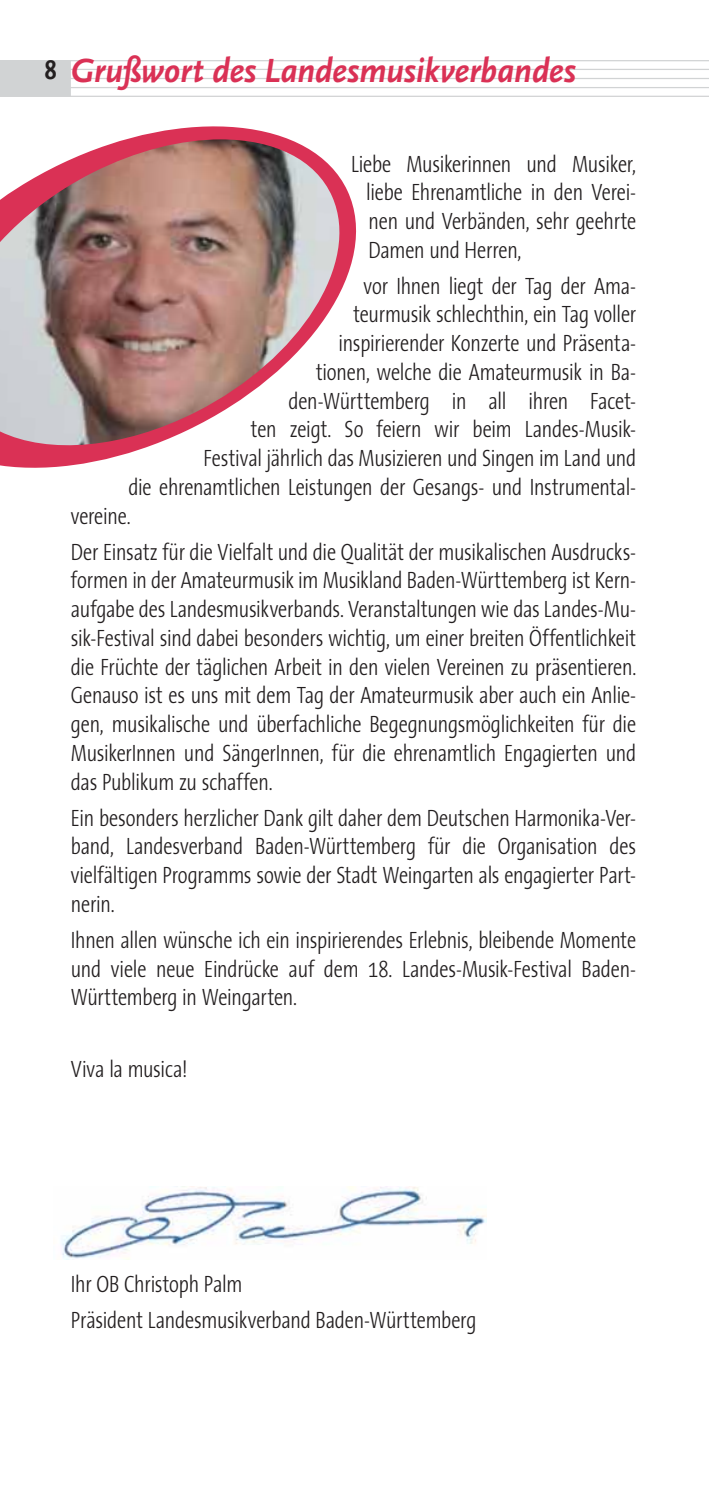
<style>
.page{position:relative;width:709px;height:1489px;background:#fff}
.page>*{position:absolute;margin:0;border:0;box-sizing:border-box;transform-origin:0 0}
.t1{font:italic 700 35px "Scala Sans";letter-spacing:-.01em;color:#da3155;scale:.95 1}
.t2{font:700 27.5px "The Sans Condensed";color:#231f20;scale:.95 1}
.t3{font:300 23.75px/28.8px "The Sans Condensed";letter-spacing:-.015em;color:#231f20;text-align:justify;scale:.95 1}
</style>
<div class="page">
<hr style="left:0;top:60px;width:709px;height:1px;background:#d1d3d4">
<hr style="left:0;top:69px;width:709px;height:1px;background:#d1d3d4">
<hr style="left:0;top:78px;width:709px;height:1px;background:#d1d3d4">
<hr style="left:0;top:87px;width:709px;height:1px;background:#d1d3d4">
<hr style="left:0;top:96px;width:709px;height:1px;background:#d1d3d4">
<div style="left:0;top:61px;width:71px;height:35px;background:#d1d3d4"></div>
<svg style="left:0;top:126px;width:357px;height:342px"></svg>
<img style="left:0;top:139px;width:345px;height:315px">
<img style="left:61px;top:1186px;width:425px;height:73px">
<p class="t2" style="left:45px;top:59px;width:14px">8</p>
<h1 class="t1" style="left:71px;top:57px;width:533px">Grußwort des Landesmusikverbandes</h1>
<p class="t3" style="left:366px;top:151px;width:286px;text-indent:-15px">Liebe Musikerinnen und Musiker, liebe Ehrenamtliche in den Verei&shy;nen und Verbänden, sehr geehrte Damen und Herren,</p>
<p class="t3" style="left:363px;top:274px;width:288px">vor Ihnen liegt der Tag der Ama-</p>
<p class="t3" style="left:353px;top:302px;width:299px">teurmusik schlechthin, ein Tag voller</p>
<p class="t3" style="left:338px;top:331px;width:315px">inspirierender Konzerte und Präsenta-</p>
<p class="t3" style="left:316px;top:360px;width:338px">tionen, welche die Amateurmusik in Ba-</p>
<p class="t3" style="left:288px;top:389px;width:367px">den-Württemberg in all ihren Facet-</p>
<p class="t3" style="left:251px;top:417px;width:407px">ten zeigt. So feiern wir beim Landes-Musik-</p>
<p class="t3" style="left:203px;top:446px;width:457px">Festival jährlich das Musizieren und Singen im Land und</p>
<p class="t3" style="left:128px;top:475px;width:536px">die ehrenamtlichen Leistungen der Gesangs- und Instrumental-</p>
<p class="t3" style="left:71px;top:504px;width:64px">vereine.</p>
<p class="t3" style="left:71px;top:539px;width:596px">Der Einsatz für die Vielfalt und die Qualität der musikalischen Ausdrucks&shy;formen in der Amateurmusik im Musikland Baden-Württemberg ist Kern&shy;aufgabe des Landesmusikverbands. Veranstaltungen wie das Landes-Mu&shy;sik-Festival sind dabei besonders wichtig, um einer breiten Öffentlichkeit die Früchte der täglichen Arbeit in den vielen Vereinen zu präsentieren.<br>Genauso ist es uns mit dem Tag der Amateurmusik aber auch ein Anlie&shy;gen, musikalische und überfachliche Begegnungsmöglichkeiten für die MusikerInnen und SängerInnen, für die ehrenamtlich Engagierten und das Publikum zu schaffen.</p>
<p class="t3" style="left:71px;top:805px;width:596px">Ein besonders herzlicher Dank gilt daher dem Deutschen Harmonika-Ver&shy;band, Landesverband Baden-Württemberg für die Organisation des vielfältigen Programms sowie der Stadt Weingarten als engagierter Part&shy;nerin.</p>
<p class="t3" style="left:71px;top:927px;width:596px">Ihnen allen wünsche ich ein inspirierendes Erlebnis, bleibende Momente und viele neue Eindrücke auf dem 18. Landes-Musik-Festival Baden-Württemberg in Weingarten.</p>
<p class="t3" style="left:71px;top:1056px;width:124px">Viva la musica!</p>
<p class="t3" style="left:71px;top:1268px;width:428px;line-height:35.8px">Ihr OB Christoph Palm<br>Präsident Landesmusikverband Baden-Württemberg</p>
</div>
